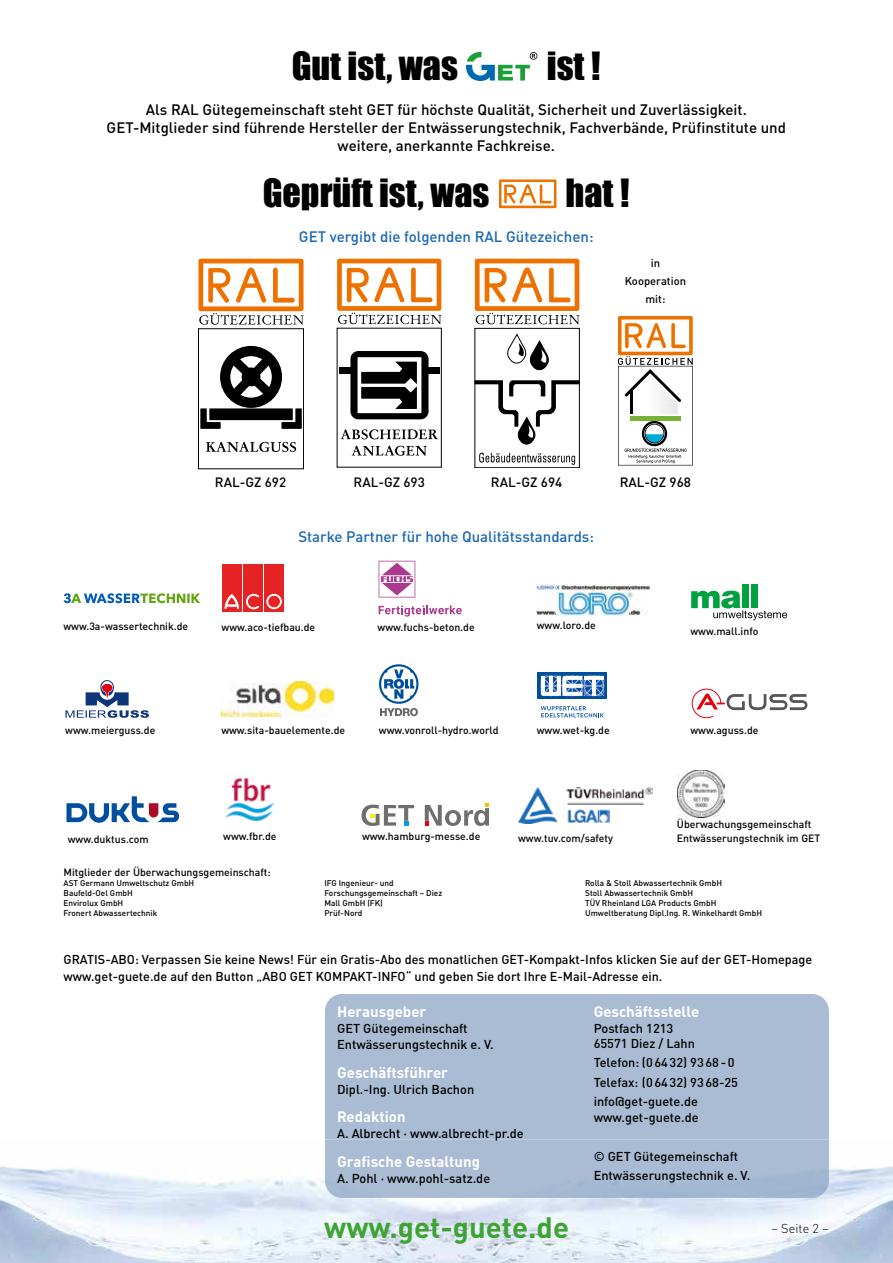
<style>
.page{position:relative;width:893px;height:1263px;background:#fff}
.page>*{position:absolute;margin:0;border:0;box-sizing:border-box;transform-origin:0 0}
.t1{font:36px "Impact";color:#000}
.t2{font:700 29.25px "DINOT";color:#3da434}
.t3{font:500 15px/18px "DINOT";color:#000;text-align:center}
.t4{font:500 15px "DINOT";color:#1a68b2}
.t5{font:700 15px "DINOT";color:#fff}
.t6{font:500 13.35px "DINOT";color:#000}
.t7{font:500 12.75px/19.5px "DINOT";color:#000}
.t8{font:300 12.75px "DINOT";color:#000}
.t9{font:500 11.25px/17.7px "DINOT";color:#000;text-align:center}
.t10{font:500 10.5px/13.5px "DINOT";color:#000}
.t11{font:500 8.25px/10.2px "DINOT";color:#000}
</style>
<div class="page">
<img style="left:0;top:1166px;width:447px;height:97px">
<svg style="left:447px;top:1166px;width:446px;height:97px"></svg>
<div style="left:325px;top:994px;width:504px;height:145px;background:#aabcd3"></div>
<img style="left:325px;top:1139px;width:504px;height:59px">
<div style="left:474px;top:328px;width:106px;height:140px;border:1px solid #000"></div>
<svg style="left:475px;top:259px;width:105px;height:65px"></svg>
<svg style="left:507px;top:334px;width:42px;height:37px"></svg>
<svg style="left:474px;top:380px;width:106px;height:65px"></svg>
<svg style="left:479px;top:453px;width:96px;height:12px"></svg>
<svg style="left:337px;top:259px;width:105px;height:65px"></svg>
<div style="left:339px;top:368px;width:100px;height:6px;background:#000"></div>
<div style="left:350px;top:351px;width:78px;height:68px;background:#000;border-radius:8px"></div>
<div style="left:358px;top:357px;width:63px;height:56px;background:#fff"></div>
<svg style="left:361px;top:362px;width:56px;height:47px"></svg>
<svg style="left:341px;top:429px;width:97px;height:10px"></svg>
<svg style="left:352px;top:445px;width:75px;height:11px"></svg>
<div style="left:198px;top:328px;width:105px;height:141px;border:1px solid #000"></div>
<svg style="left:198px;top:259px;width:105px;height:66px"></svg>
<svg style="left:206px;top:442px;width:90px;height:10px"></svg>
<svg style="left:200px;top:408px;width:21px;height:21px"></svg>
<svg style="left:281px;top:408px;width:21px;height:21px"></svg>
<div style="left:209px;top:408px;width:84px;height:12px;background:#000"></div>
<div style="left:220px;top:346px;width:62px;height:62px;background:#000;border-radius:50%"></div>
<svg style="left:227px;top:353px;width:47px;height:48px"></svg>
<svg style="left:618px;top:316px;width:75px;height:149px"></svg>
<hr style="left:630px;top:416px;width:50px;height:4px;background:#77b236">
<svg style="left:64px;top:593px;width:136px;height:10px"></svg>
<svg style="left:241px;top:564px;width:1px;height:48px"></svg>
<div style="left:222px;top:564px;width:19px;height:48px;background:#e52324"></div>
<div style="left:243px;top:564px;width:20px;height:48px;background:#e52324"></div>
<svg style="left:224px;top:593px;width:36px;height:17px"></svg>
<div style="left:264px;top:564px;width:20px;height:48px;background:#e52324"></div>
<svg style="left:266px;top:593px;width:16px;height:17px"></svg>
<div style="left:266px;top:593px;width:16px;height:17px;border:1px solid #e52324;border-radius:50%"></div>
<div style="left:269px;top:596px;width:10px;height:11px;background:#e52324;border-radius:50%"></div>
<div style="left:269px;top:596px;width:10px;height:11px;border:1px solid #e52324;border-radius:50%"></div>
<img style="left:537px;top:585px;width:112px;height:31px">
<svg style="left:379px;top:605px;width:83px;height:12px"></svg>
<svg style="left:379px;top:561px;width:36px;height:36px"></svg>
<svg style="left:691px;top:591px;width:96px;height:29px"></svg>
<div style="left:742px;top:585px;width:7px;height:23px;background:#00a13f"></div>
<div style="left:751px;top:585px;width:7px;height:23px;background:#00a13f"></div>
<svg style="left:65px;top:680px;width:84px;height:38px"></svg>
<svg style="left:692px;top:689px;width:115px;height:29px"></svg>
<svg style="left:66px;top:796px;width:113px;height:27px"></svg>
<img style="left:221px;top:681px;width:112px;height:36px">
<svg style="left:537px;top:672px;width:70px;height:46px"></svg>
<svg style="left:538px;top:673px;width:69px;height:26px"></svg>
<svg style="left:541px;top:706px;width:63px;height:11px"></svg>
<svg style="left:541px;top:676px;width:63px;height:20px"></svg>
<img style="left:225px;top:778px;width:49px;height:44px">
<svg style="left:379px;top:664px;width:40px;height:52px"></svg>
<img style="left:518px;top:788px;width:135px;height:35px">
<svg style="left:425px;top:803px;width:64px;height:23px"></svg>
<svg style="left:362px;top:805px;width:52px;height:21px"></svg>
<img style="left:677px;top:770px;width:47px;height:47px">
<svg style="left:466px;top:52px;width:71px;height:29px"></svg>
<svg style="left:499px;top:179px;width:57px;height:29px"></svg>
<h1 class="t1" style="left:292px;top:38px;width:168px">Gut ist, was</h1>
<h1 class="t1" style="left:547px;top:38px;width:55px">ist !</h1>
<p class="t3" style="left:107px;top:100px;width:681px">Als RAL Gütegemeinschaft steht GET für höchste Qualität, Sicherheit und Zuverlässigkeit.<br>GET-Mitglieder sind führende Hersteller der Entwässerungstechnik, Fachverbände, Prüfinstitute und weitere, anerkannte Fachkreise.</p>
<h1 class="t1" style="left:263px;top:165px;width:228px">Geprüft ist, was</h1>
<h1 class="t1" style="left:566px;top:165px;width:66px">hat !</h1>
<p class="t4" style="left:299px;top:227px;width:296px">GET vergibt die folgenden RAL Gütezeichen:</p>
<p class="t9" style="left:625px;top:254px;width:63px">in<br>Kooperation mit:</p>
<p class="t6" style="left:215px;top:474px;width:73px">RAL-GZ 692</p>
<p class="t6" style="left:354px;top:474px;width:73px">RAL-GZ 693</p>
<p class="t6" style="left:491px;top:474px;width:73px">RAL-GZ 694</p>
<p class="t6" style="left:620px;top:474px;width:73px">RAL-GZ 968</p>
<p class="t4" style="left:298px;top:527px;width:297px">Starke Partner für hohe Qualitätsstandards:</p>
<p class="t10" style="left:64px;top:619px;width:126px">www.3a-wassertechnik.de</p>
<p class="t10" style="left:222px;top:620px;width:95px">www.aco-tiefbau.de</p>
<p class="t10" style="left:378px;top:620px;width:99px">www.fuchs-beton.de</p>
<p class="t10" style="left:537px;top:618px;width:61px">www.loro.de</p>
<p class="t10" style="left:690px;top:624px;width:69px">www.mall.info</p>
<p class="t10" style="left:65px;top:723px;width:92px">www.meierguss.de</p>
<p class="t10" style="left:68px;top:832px;width:82px">www.duktus.com</p>
<p class="t10" style="left:221px;top:723px;width:125px">www.sita-bauelemente.de</p>
<p class="t10" style="left:690px;top:723px;width:70px">www.aguss.de</p>
<p class="t10" style="left:379px;top:723px;width:121px">www.vonroll-hydro.world</p>
<p class="t10" style="left:537px;top:723px;width:74px">www.wet-kg.de</p>
<p class="t10" style="left:223px;top:829px;width:55px">www.fbr.de</p>
<p class="t10" style="left:362px;top:829px;width:120px">www.hamburg-messe.de</p>
<p class="t10" style="left:518px;top:831px;width:96px">www.tuv.com/safety</p>
<p class="t10" style="left:677px;top:817px;width:145px">Überwachungsgemeinschaft<br>Entwässerungstechnik im GET</p>
<p class="t10" style="left:64px;top:865px;width:209px">Mitglieder der Überwachungsgemeinschaft:</p>
<p class="t11" style="left:64px;top:877px;width:132px">AST Germann Umweltschutz GmbH<br>Baufeld-Oel GmbH<br>Envirolux GmbH<br>Fronert Abwassertechnik</p>
<p class="t11" style="left:324px;top:877px;width:119px">IFG Ingenieur- und<br>Forschungsgemeinschaft – Diez<br>Mall GmbH (FK)<br>Prüf-Nord</p>
<p class="t11" style="left:585px;top:877px;width:178px">Rolla &amp; Stoll Abwassertechnik GmbH<br>Stoll Abwassertechnik GmbH<br>TÜV Rheinland LGA Products GmbH Umweltberatung Dipl.Ing. R. Winkelhardt GmbH</p>
<p class="t7" style="left:64px;top:951px;width:750px;line-height:16.5px">GRATIS-ABO: Verpassen Sie keine News! Für ein Gratis-Abo des monatlichen GET-Kompakt-Infos klicken Sie auf der GET-Homepage www.get-guete.de auf den Button „ABO GET KOMPAKT-INFO“ und geben Sie dort Ihre E-Mail-Adresse ein.</p>
<p class="t5" style="left:337px;top:1002px;width:91px">Herausgeber</p>
<p class="t7" style="left:337px;top:1020px;width:158px;line-height:15.9px">GET Gütegemeinschaft<br>Entwässerungstechnik e. V.</p>
<p class="t5" style="left:337px;top:1062px;width:112px">Geschäftsführer</p>
<p class="t7" style="left:337px;top:1079px;width:139px">Dipl.-Ing. Ulrich Bachon</p>
<p class="t5" style="left:337px;top:1107px;width:70px">Redaktion</p>
<p class="t7" style="left:337px;top:1123px;width:188px">A. Albrecht · www.albrecht-pr.de</p>
<p class="t5" style="left:337px;top:1151px;width:144px">Grafische Gestaltung</p>
<p class="t7" style="left:337px;top:1168px;width:155px">A. Pohl · www.pohl-satz.de</p>
<h2 class="t2" style="left:324px;top:1208px;width:246px">www.get-guete.de</h2>
<p class="t5" style="left:594px;top:1002px;width:107px">Geschäftsstelle</p>
<p class="t7" style="left:594px;top:1020px;width:103px;line-height:15.3px">Postfach 1213<br>65571 Diez / Lahn</p>
<p class="t7" style="left:594px;top:1053px;width:146px">Telefon: (0 64 32) 93 68 - 0<br>Telefax: (0 64 32) 93 68-25 info@get-guete.de</p>
<p class="t7" style="left:594px;top:1107px;width:106px">www.get-guete.de</p>
<p class="t7" style="left:594px;top:1146px;width:158px">© GET Gütegemeinschaft<br>Entwässerungstechnik e. V.</p>
<p class="t8" style="left:771px;top:1220px;width:59px">– Seite 2 –</p>
</div>
